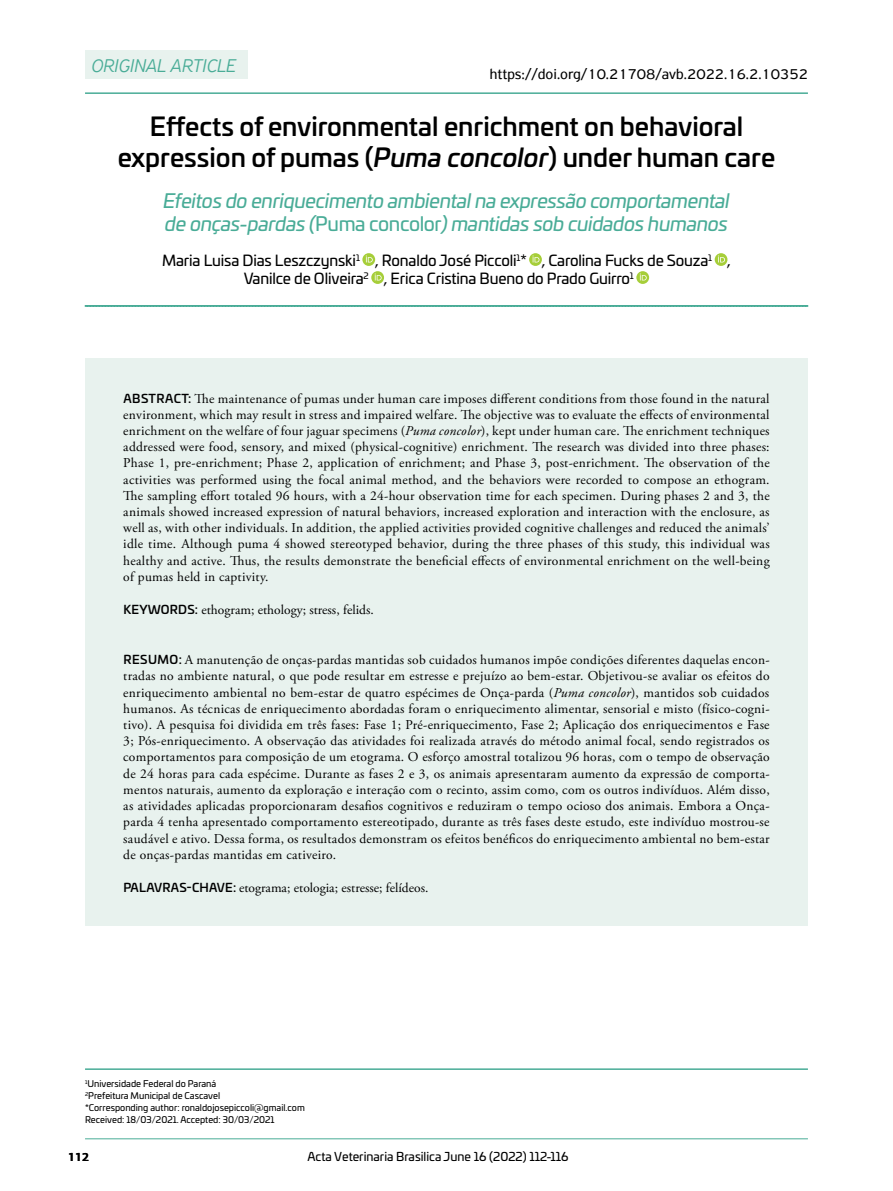
<style>
.page{position:relative;width:893px;height:1191px;background:#fff}
.page>*{position:absolute;margin:0;border:0;box-sizing:border-box;transform-origin:0 0}
.t1{font:500 25.5px/30.6px "Univia Pro";color:#000;text-align:center}
.t2{font:italic 19.5px/23.4px "Univia Pro";letter-spacing:-.02em;color:#49ac97}
.t3{font:italic 300 19.5px "PF Highway Sans Pro";color:#49ac97}
.t4{font:15px/18px "Univia Pro";letter-spacing:-.01em;color:#000}
.t5{font:15px "PF Highway Sans Pro";color:#000}
.t6{font:13.5px/16.2px "Adobe Garamond Pro";letter-spacing:.02em;color:#000;text-align:justify}
.t7{font:13.5px "Adobe Garamond Pro";color:#000}
.t8{font:12px "Univia Pro";color:#000}
.t9{font:700 12px "PF Agora Sans Pro";color:#000}
.t10{font:9px/12px "Univia Pro";color:#000}
.s1{font-style:italic}
.s2{font-style:normal}
.s3{font-family:"Univia Pro";font-weight:500;font-size:12px}
</style>
<div class="page">
<hr style="left:85px;top:1138px;width:723px;height:1px;background:#49ac97">
<hr style="left:85px;top:92px;width:723px;height:2px;background:#49ac97">
<svg style="left:85px;top:305px;width:723px;height:2px"></svg>
<svg style="left:362px;top:253px;width:13px;height:13px"></svg>
<svg style="left:366px;top:255px;width:7px;height:7px"></svg>
<svg style="left:529px;top:253px;width:13px;height:13px"></svg>
<svg style="left:533px;top:255px;width:6px;height:7px"></svg>
<svg style="left:715px;top:253px;width:12px;height:13px"></svg>
<svg style="left:718px;top:255px;width:7px;height:7px"></svg>
<svg style="left:371px;top:271px;width:13px;height:13px"></svg>
<svg style="left:375px;top:273px;width:7px;height:7px"></svg>
<svg style="left:636px;top:271px;width:13px;height:13px"></svg>
<svg style="left:640px;top:273px;width:7px;height:7px"></svg>
<hr style="left:85px;top:1068px;width:723px;height:2px;background:#49ac97">
<div style="left:85px;top:50px;width:162px;height:29px;background:#e8f2ee"></div>
<div style="left:85px;top:359px;width:723px;height:567px;background:#e8f2ee"></div>
<h2 class="t3" style="left:91px;top:54px;width:146px">ORIGINAL ARTICLE</h2>
<p class="t5" style="left:490px;top:65px;width:319px">https://doi.org/10.21708/avb.2022.16.2.10352</p>
<h1 class="t1" style="left:118px;top:110px;width:659px">Effects of environmental enrichment on behavioral expression of pumas (<span class="s1">Puma concolor</span>) under human care</h1>
<h2 class="t2" style="left:163px;top:188px;width:568px">Efeitos do enriquecimento ambiental na expressão comportamental de onças-pardas (<span class="s2">Puma concolor</span>) mantidas sob cuidados humanos</h2>
<p class="t4" style="left:244px;top:250px;width:489px;text-indent:-82px">Maria Luisa Dias Leszczynski<sup>1</sup> , Ronaldo José Piccoli<sup>1</sup>* , Carolina Fucks de Souza<sup>1</sup> ,<br>Vanilce de Oliveira<sup>2</sup> , Erica Cristina Bueno do Prado Guirro<sup>1</sup></p>
<p class="t6" style="left:123px;top:390px;width:648px"><span class="s3">ABSTRACT:</span> The maintenance of pumas under human care imposes different conditions from those found in the natural environment, which may result in stress and impaired welfare. The objective was to evaluate the effects of environmental enrichment on the welfare of four jaguar specimens (<span class="s1">Puma concolor</span>), kept under human care. The enrichment techniques addressed were food, sensory, and mixed (physical-cognitive) enrichment. The research was divided into three phases:<br>Phase 1, pre-enrichment; Phase 2, application of enrichment; and Phase 3, post-enrichment. The observation of the activities was performed using the focal animal method, and the behaviors were recorded to compose an ethogram.<br>The sampling effort totaled 96 hours, with a 24-hour observation time for each specimen. During phases 2 and 3, the animals showed increased expression of natural behaviors, increased exploration and interaction with the enclosure, as well as, with other individuals. In addition, the applied activities provided cognitive challenges and reduced the animals’ idle time. Although puma 4 showed stereotyped behavior, during the three phases of this study, this individual was healthy and active. Thus, the results demonstrate the beneficial effects of environmental enrichment on the well-being of pumas held in captivity.</p>
<p class="t7" style="left:123px;top:601px;width:252px"><span class="s3">KEYWORDS:</span> ethogram; ethology; stress, felids.</p>
<p class="t6" style="left:123px;top:652px;width:648px"><span class="s3">RESUMO:</span> A manutenção de onças-pardas mantidas sob cuidados humanos impõe condições diferentes daquelas encon&shy;tradas no ambiente natural, o que pode resultar em estresse e prejuízo ao bem-estar. Objetivou-se avaliar os efeitos do enriquecimento ambiental no bem-estar de quatro espécimes de Onça-parda (<span class="s1">Puma concolor</span>), mantidos sob cuidados humanos. As técnicas de enriquecimento abordadas foram o enriquecimento alimentar, sensorial e misto (físico-cogni&shy;tivo). A pesquisa foi dividida em três fases: Fase 1; Pré-enriquecimento, Fase 2; Aplicação dos enriquecimentos e Fase 3; Pós-enriquecimento. A observação das atividades foi realizada através do método animal focal, sendo registrados os comportamentos para composição de um etograma. O esforço amostral totalizou 96 horas, com o tempo de observação de 24 horas para cada espécime. Durante as fases 2 e 3, os animais apresentaram aumento da expressão de comporta&shy;mentos naturais, aumento da exploração e interação com o recinto, assim como, com os outros indivíduos. Além disso, as atividades aplicadas proporcionaram desafios cognitivos e reduziram o tempo ocioso dos animais. Embora a Onça&shy;parda 4 tenha apresentado comportamento estereotipado, durante as três fases deste estudo, este indivíduo mostrou-se saudável e ativo. Dessa forma, os resultados demonstram os efeitos benéficos do enriquecimento ambiental no bem-estar de onças-pardas mantidas em cativeiro.</p>
<p class="t7" style="left:123px;top:879px;width:306px"><span class="s3">PALAVRAS-CHAVE:</span> etograma; etologia; estresse; felídeos.</p>
<p class="t10" style="left:85px;top:1077px;width:221px"><sup>1</sup>Universidade Federal do Paraná<br><sup>2</sup>Prefeitura Municipal de Cascavel<br>*Corresponding author: ronaldojosepiccoli@gmail.com Received: 18/03/2021. Accepted: 30/03/2021</p>
<p class="t9" style="left:68px;top:1148px;width:23px">112</p>
<p class="t8" style="left:307px;top:1147px;width:262px">Acta Veterinaria Brasilica June 16 (2022) 112-116</p>
</div>
